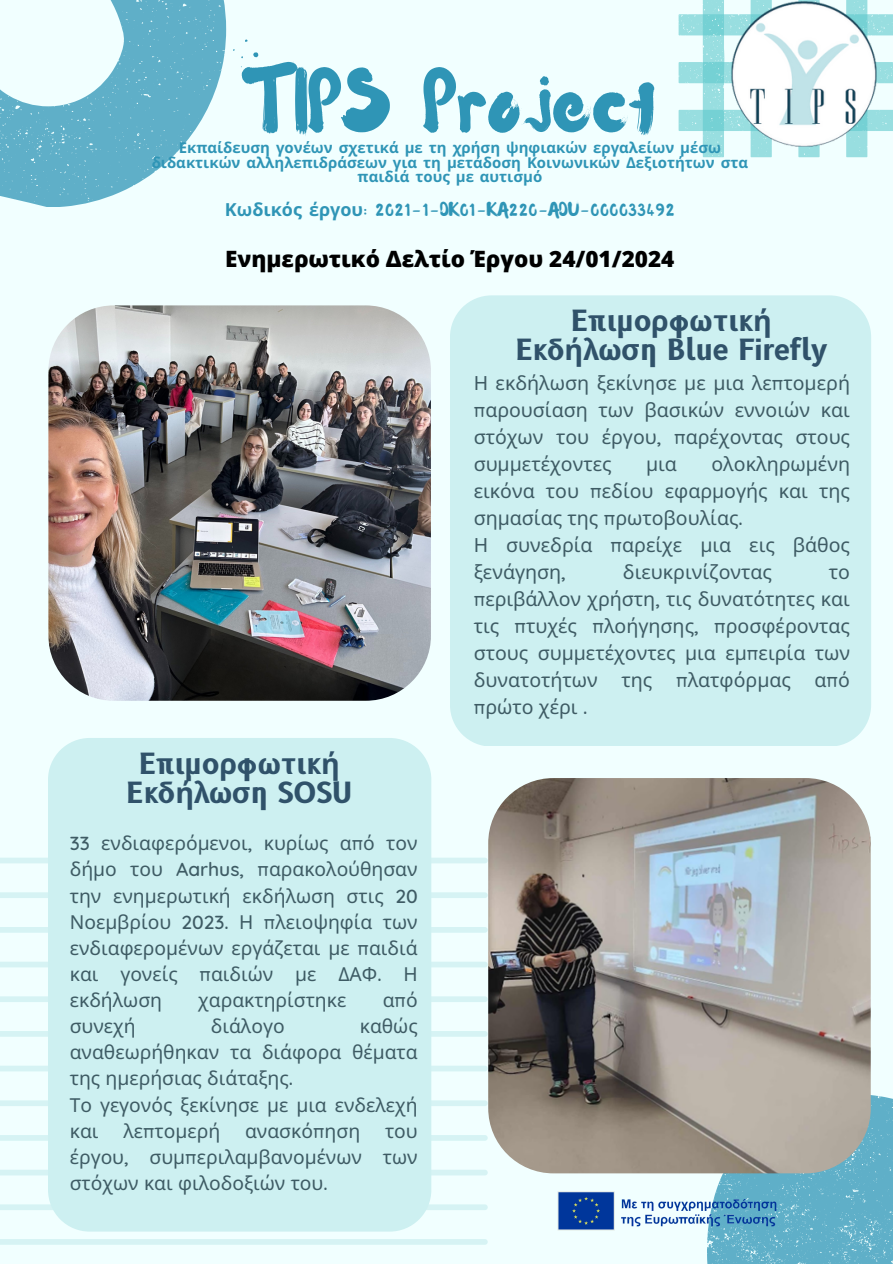
<style>
.page{position:relative;width:893px;height:1264px;background:#fff}
.page>*{position:absolute;margin:0;border:0;box-sizing:border-box;transform-origin:0 0}
.t1{font:82.05px "Waterlily";color:#2f95b6}
.t2{font:700 28.5px/29.2px "B612";color:#30526a;text-align:center}
.t3{font:800 22.5px "Open Sans";color:#000}
.t4{font:19.5px/27px "Noto Sans";color:#3e5b64;text-align:justify}
.t5{font:19.2px/26.1px "Noto Sans";color:#3e5b64;text-align:justify}
.t6{font:18px "Waterlily";color:#2f95b6}
.t7{font:700 15px/14.7px "Noto Sans";color:#2f95b6;text-align:center}
.s1{font-family:"Noto Sans";font-weight:700}
.s2{font-family:"Noto Sans"}
.s3{font-family:"Quicksand";font-weight:500}
</style>
<div class="page">
<div style="left:0;top:0;width:892px;height:1263px;background:#f1ffff"></div>
<svg style="left:707px;top:1094px;width:185px;height:169px;background:#66b3ca"></svg>
<svg style="left:0;top:0;width:226px;height:207px;fill:#5fafc8"></svg>
<svg style="left:0;top:857px;width:487px;height:388px"></svg>
<svg style="left:678px;top:0;width:214px;height:157px"></svg>
<div style="left:48px;top:738px;width:383px;height:493px;background:#cdf0f1"></div>
<div style="left:450px;top:295px;width:421px;height:451px;background:#cdf0f1"></div>
<img style="left:48px;top:305px;width:383px;height:395px;border-radius:65px">
<img style="left:731px;top:2px;width:145px;height:145px">
<img style="left:488px;top:778px;width:382px;height:395px;border-radius:65px">
<img style="left:557px;top:1190px;width:245px;height:41px">
<h3 class="t1" style="left:245px;top:50px;width:411px">TIPS Project</h3>
<p class="t7" style="left:152px;top:140px;width:598px">Εκπαίδευση γονέων σχετικά με τη χρήση ψηφιακών εργαλείων μέσω διδακτικών αλληλεπιδράσεων για τη μετάδοση Κοινωνικών Δεξιοτήτων στα</p>
<h1 class="t7" style="left:357px;top:169px;width:186px">παιδιά τους με αυτισμό</h1>
<h1 class="t6" style="left:225px;top:198px;width:451px"><span class="s1">Κωδικός έργου</span>: 2021-1-DK01-KA220-ADU-000033492</h1>
<h1 class="t3" style="left:225px;top:243px;width:451px">Ενημερωτικό Δελτίο Έργου 24/01/2024</h1>
<h2 class="t2" style="left:516px;top:306px;width:312px">Επιμο<span class="s2">ρ</span>φωτικ<span class="s2">ή<br></span>Εκδ<span class="s2">ή</span>λωση Blue Firefly</h2>
<h4 class="t2" style="left:127px;top:748px;width:227px">Επιμο<span class="s2">ρ</span>φωτικ<span class="s2">ή<br></span>Εκδ<span class="s2">ή</span>λωση SOSU</h4>
<p class="t5" style="left:70px;top:829px;width:349px"><span class="s3">33</span> ενδιαφερόμενοι<span class="s3">,</span> κυρίως α<span class="s3">π</span>ό τον δήμο του <span class="s3">Aarhus, π</span>αρακολούθησαν την ενημερωτική εκδήλωση στις <span class="s3">20<br></span>Νοεμβρίου <span class="s3">2023.</span> Η <span class="s3">π</span>λειοψηφία των ενδιαφερομένων εργάζεται με <span class="s3">π</span>αιδιά και γονείς <span class="s3">π</span>αιδιών με ΔΑΦ<span class="s3">.</span> Η εκδήλωση</p>
<p class="t5" style="left:198px;top:986px;width:150px">χαρακτηρίστηκε</p>
<p class="t5" style="left:382px;top:986px;width:36px">α<span class="s3">π</span>ό</p>
<p class="t5" style="left:70px;top:1012px;width:349px;text-align:left;text-indent:290px">καθώς αναθεωρήθηκαν τα διάφορα θέματα της ημερήσιας διάταξης<span class="s3">.<br></span>Το γεγονός ξεκίνησε με μια ενδελεχή και</p>
<p class="t5" style="left:70px;top:1012px;width:67px">συνεχή</p>
<p class="t5" style="left:211px;top:1012px;width:75px">διάλογο</p>
<p class="t5" style="left:123px;top:1117px;width:98px">λε<span class="s3">π</span>τομερή</p>
<p class="t5" style="left:245px;top:1117px;width:117px">ανασκό<span class="s3">π</span>ηση</p>
<p class="t5" style="left:70px;top:1117px;width:349px;text-indent:315px">του έργου<span class="s3">,</span> συμ<span class="s3">π</span>εριλαμβανομένων των στόχων και φιλοδοξιών του<span class="s3">.</span></p>
<p class="t4" style="left:473px;top:369px;width:378px">Η εκδήλωση ξεκίνησε με μια λε<span class="s3">π</span>τομερή <span class="s3">π</span>αρουσίαση των βασικών εννοιών και στόχων του έργου<span class="s3">, π</span>αρέχοντας στους συμμετέχοντες</p>
<p class="t4" style="left:473px;top:450px;width:378px;text-align:left;text-indent:238px">ολοκληρωμένη εικόνα του <span class="s3">π</span>εδίου εφαρμογής και της σημασίας της <span class="s3">π</span>ρωτοβουλίας<span class="s3">.<br></span>Η συνεδρία <span class="s3">π</span>αρείχε μια εις βάθος ξενάγηση<span class="s3">,</span></p>
<p class="t4" style="left:646px;top:450px;width:32px">μια</p>
<p class="t4" style="left:623px;top:558px;width:150px">διευκρινίζοντας</p>
<p class="t4" style="left:473px;top:558px;width:378px;text-indent:355px">το <span class="s3">π</span>εριβάλλον χρήστη<span class="s3">,</span> τις δυνατότητες και τις <span class="s3">π</span>τυχές <span class="s3">π</span>λοήγησης<span class="s3">, π</span>ροσφέροντας στους συμμετέχοντες μια εμ<span class="s3">π</span>ειρία των δυνατοτήτων της <span class="s3">π</span>λατφόρμας α<span class="s3">π</span>ό <span class="s3">π</span>ρώτο χέρι <span class="s3">.</span></p>
</div>
